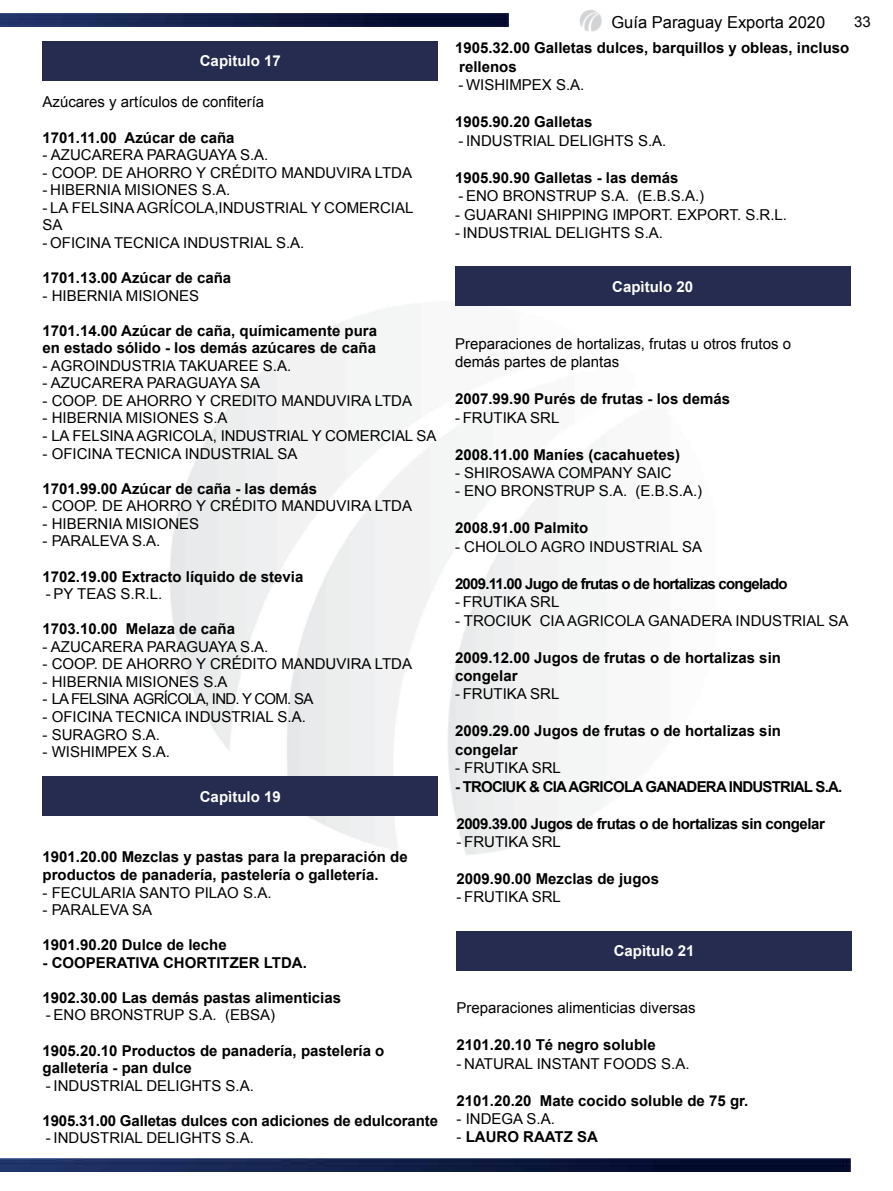
<style>
.page{position:relative;width:893px;height:1191px;background:#fff}
.page>*{position:absolute;margin:0;border:0;box-sizing:border-box;transform-origin:0 0}
.t1{font:16.5px "Arial";color:#000}
.t2{font:15px/18.5px "Arial";color:#000}
.t3{font:700 15px/18.5px "Arial";color:#000}
.t4{font:700 15px "Arial";letter-spacing:-.05em;color:#000}
.t5{font:700 15px "Arial";letter-spacing:-.03em;color:#000}
.t6{font:700 15px "Arial";color:#fff}
.t7{font:15px "Arial";letter-spacing:-.05em;color:#000}
.s1{font-weight:400}
</style>
<div class="page">
<img style="left:0;top:1158px;width:851px;height:13px">
<img style="left:579px;top:10px;width:22px;height:21px">
<img style="left:0;top:14px;width:508px;height:13px">
<img style="left:168px;top:304px;width:463px;height:551px">
<div style="left:455px;top:266px;width:395px;height:40px;background:#262c50"></div>
<div style="left:456px;top:931px;width:396px;height:39px;background:#262c50"></div>
<div style="left:43px;top:41px;width:395px;height:39px;background:#262c50"></div>
<div style="left:43px;top:776px;width:395px;height:39px;background:#262c50"></div>
<p class="t6" style="left:200px;top:50px;width:82px">Capìtulo 17</p>
<p class="t2" style="left:43px;top:93px;width:223px">Azúcares y artículos de confitería</p>
<p class="t3" style="left:43px;top:128px;width:194px">1701.11.00 Azúcar de caña</p>
<p class="t2" style="left:43px;top:145px;width:227px">- AZUCARERA PARAGUAYA S.A.</p>
<p class="t2" style="left:43px;top:163px;width:371px">- COOP. DE AHORRO Y CRÉDITO MANDUVIRA LTDA</p>
<p class="t2" style="left:43px;top:181px;width:189px">- HIBERNIA MISIONES S.A.</p>
<p class="t2" style="left:43px;top:199px;width:372px;line-height:17.5px">- LA FELSINA AGRÍCOLA,INDUSTRIAL Y COMERCIAL<br>SA</p>
<p class="t2" style="left:43px;top:233px;width:263px">- OFICINA TECNICA INDUSTRIAL S.A.</p>
<p class="t3" style="left:43px;top:269px;width:190px">1701.13.00 Azúcar de caña</p>
<p class="t2" style="left:43px;top:286px;width:158px">- HIBERNIA MISIONES</p>
<p class="t3" style="left:43px;top:322px;width:336px;line-height:17.5px">1701.14.00 Azúcar de caña, químicamente pura en estado sólido - los demás azúcares de caña</p>
<p class="t2" style="left:43px;top:356px;width:250px">- AGROINDUSTRIA TAKUAREE S.A.</p>
<p class="t2" style="left:43px;top:374px;width:219px">- AZUCARERA PARAGUAYA SA</p>
<p class="t2" style="left:43px;top:391px;width:371px">- COOP. DE AHORRO Y CREDITO MANDUVIRA LTDA</p>
<p class="t2" style="left:43px;top:409px;width:187px">- HIBERNIA MISIONES S.A</p>
<p class="t2" style="left:43px;top:426px;width:395px">- LA FELSINA AGRICOLA, INDUSTRIAL Y COMERCIAL SA</p>
<p class="t2" style="left:43px;top:444px;width:257px">- OFICINA TECNICA INDUSTRIAL SA</p>
<p class="t3" style="left:43px;top:479px;width:276px">1701.99.00 Azúcar de caña - las demás</p>
<p class="t2" style="left:43px;top:496px;width:371px">- COOP. DE AHORRO Y CRÉDITO MANDUVIRA LTDA</p>
<p class="t2" style="left:43px;top:514px;width:158px">- HIBERNIA MISIONES</p>
<p class="t2" style="left:43px;top:532px;width:119px">- PARALEVA S.A.</p>
<p class="t3" style="left:43px;top:567px;width:262px">1702.19.00 Extracto líquido de stevia</p>
<p class="t2" style="left:46px;top:584px;width:118px">- PY TEAS S.R.L.</p>
<p class="t3" style="left:43px;top:620px;width:194px">1703.10.00 Melaza de caña</p>
<p class="t2" style="left:43px;top:637px;width:227px">- AZUCARERA PARAGUAYA S.A.</p>
<p class="t2" style="left:43px;top:654px;width:371px">- COOP. DE AHORRO Y CRÉDITO MANDUVIRA LTDA</p>
<p class="t2" style="left:43px;top:672px;width:187px">- HIBERNIA MISIONES S.A</p>
<p class="t7" style="left:43px;top:689px;width:272px">- LA FELSINA AGRÍCOLA, IND. Y COM. SA</p>
<p class="t2" style="left:43px;top:707px;width:265px">- OFICINA TECNICA INDUSTRIAL S.A.</p>
<p class="t2" style="left:43px;top:725px;width:119px">- SURAGRO S.A.</p>
<p class="t2" style="left:43px;top:742px;width:129px">- WISHIMPEX S.A.</p>
<p class="t6" style="left:200px;top:785px;width:82px">Capìtulo 19</p>
<p class="t3" style="left:43px;top:848px;width:367px;line-height:17.5px">1901.20.00 Mezclas y pastas para la preparación de productos de panadería, pastelería o galletería.</p>
<p class="t2" style="left:43px;top:883px;width:230px">- FECULARIA SANTO PILAO S.A.</p>
<p class="t2" style="left:43px;top:900px;width:111px">- PARALEVA SA</p>
<p class="t3" style="left:43px;top:936px;width:186px">1901.90.20 Dulce de leche</p>
<p class="t3" style="left:43px;top:953px;width:266px">- COOPERATIVA CHORTITZER LTDA.</p>
<p class="t3" style="left:43px;top:988px;width:300px">1902.30.00 Las demás pastas alimenticias</p>
<p class="t2" style="left:46px;top:1005px;width:231px">- ENO BRONSTRUP S.A. (EBSA)</p>
<p class="t3" style="left:43px;top:1041px;width:343px;line-height:17.5px">1905.20.10 Productos de panadería, pastelería o galletería - pan dulce</p>
<p class="t2" style="left:46px;top:1076px;width:209px">- INDUSTRIAL DELIGHTS S.A.</p>
<p class="t3" style="left:43px;top:1111px;width:397px">1905.31.00 Galletas dulces con adiciones de edulcorante</p>
<p class="t2" style="left:46px;top:1128px;width:209px">- INDUSTRIAL DELIGHTS S.A.</p>
<p class="t1" style="left:611px;top:11px;width:215px">Guía Paraguay Exporta 2020</p>
<p class="t2" style="left:854px;top:12px;width:18px">33</p>
<p class="t3" style="left:455px;top:39px;width:396px">1905.32.00 Galletas dulces, barquillos y obleas, incluso rellenos</p>
<p class="t2" style="left:458px;top:76px;width:128px">- WISHIMPEX S.A.</p>
<p class="t3" style="left:455px;top:113px;width:139px">1905.90.20 Galletas</p>
<p class="t2" style="left:458px;top:131px;width:209px">- INDUSTRIAL DELIGHTS S.A.</p>
<p class="t3" style="left:455px;top:168px;width:225px">1905.90.90 Galletas - las demás</p>
<p class="t2" style="left:458px;top:186px;width:247px">- ENO BRONSTRUP S.A. (E.B.S.A.)</p>
<p class="t2" style="left:455px;top:205px;width:334px">- GUARANI SHIPPING IMPORT. EXPORT. S.R.L.</p>
<p class="t2" style="left:455px;top:223px;width:209px">- INDUSTRIAL DELIGHTS S.A.</p>
<p class="t6" style="left:612px;top:276px;width:82px">Capìtulo 20</p>
<p class="t2" style="left:455px;top:334px;width:337px">Preparaciones de hortalizas, frutas u otros frutos o demás partes de plantas</p>
<p class="t3" style="left:455px;top:390px;width:277px">2007.99.90 Purés de frutas - los demás</p>
<p class="t2" style="left:455px;top:408px;width:106px">- FRUTIKA SRL</p>
<p class="t3" style="left:455px;top:445px;width:227px">2008.11.00 Maníes (cacahuetes)</p>
<p class="t2" style="left:455px;top:463px;width:218px">- SHIROSAWA COMPANY SAIC</p>
<p class="t2" style="left:455px;top:482px;width:249px">- ENO BRONSTRUP S.A. (E.B.S.A.)</p>
<p class="t3" style="left:455px;top:519px;width:135px">2008.91.00 Palmito</p>
<p class="t2" style="left:455px;top:537px;width:248px">- CHOLOLO AGRO INDUSTRIAL SA</p>
<p class="t4" style="left:455px;top:573px;width:334px">2009.11.00 Jugo de frutas o de hortalizas congelado</p>
<p class="t2" style="left:455px;top:592px;width:106px">- FRUTIKA SRL</p>
<p class="t2" style="left:455px;top:611px;width:395px">- TROCIUK CIA AGRICOLA GANADERA INDUSTRIAL SA</p>
<p class="t3" style="left:455px;top:648px;width:327px">2009.12.00 Jugos de frutas o de hortalizas sin congelar</p>
<p class="t2" style="left:455px;top:685px;width:106px">- FRUTIKA SRL</p>
<p class="t3" style="left:455px;top:722px;width:327px">2009.29.00 Jugos de frutas o de hortalizas sin congelar</p>
<p class="t2" style="left:455px;top:758px;width:107px">- FRUTIKA SRL</p>
<p class="t4" style="left:455px;top:776px;width:389px">- TROCIUK &amp; CIA AGRICOLA GANADERA INDUSTRIAL S.A.</p>
<p class="t5" style="left:456px;top:812px;width:370px">2009.39.00 Jugos de frutas o de hortalizas sin congelar</p>
<p class="t2" style="left:456px;top:832px;width:106px">- FRUTIKA SRL</p>
<p class="t3" style="left:456px;top:869px;width:204px">2009.90.00 Mezclas de jugos</p>
<p class="t2" style="left:456px;top:888px;width:106px">- FRUTIKA SRL</p>
<p class="t6" style="left:614px;top:940px;width:82px">Capìtulo 21</p>
<p class="t2" style="left:456px;top:998px;width:241px">Preparaciones alimenticias diversas</p>
<p class="t3" style="left:456px;top:1035px;width:201px">2101.20.10 Té negro soluble</p>
<p class="t2" style="left:456px;top:1054px;width:234px">- NATURAL INSTANT FOODS S.A.</p>
<p class="t3" style="left:456px;top:1091px;width:293px">2101.20.20 Mate cocido soluble de 75 gr.</p>
<p class="t2" style="left:456px;top:1109px;width:100px">- INDEGA S.A.</p>
<p class="t3" style="left:456px;top:1128px;width:143px"><span class="s1">-</span> LAURO RAATZ SA</p>
</div>
